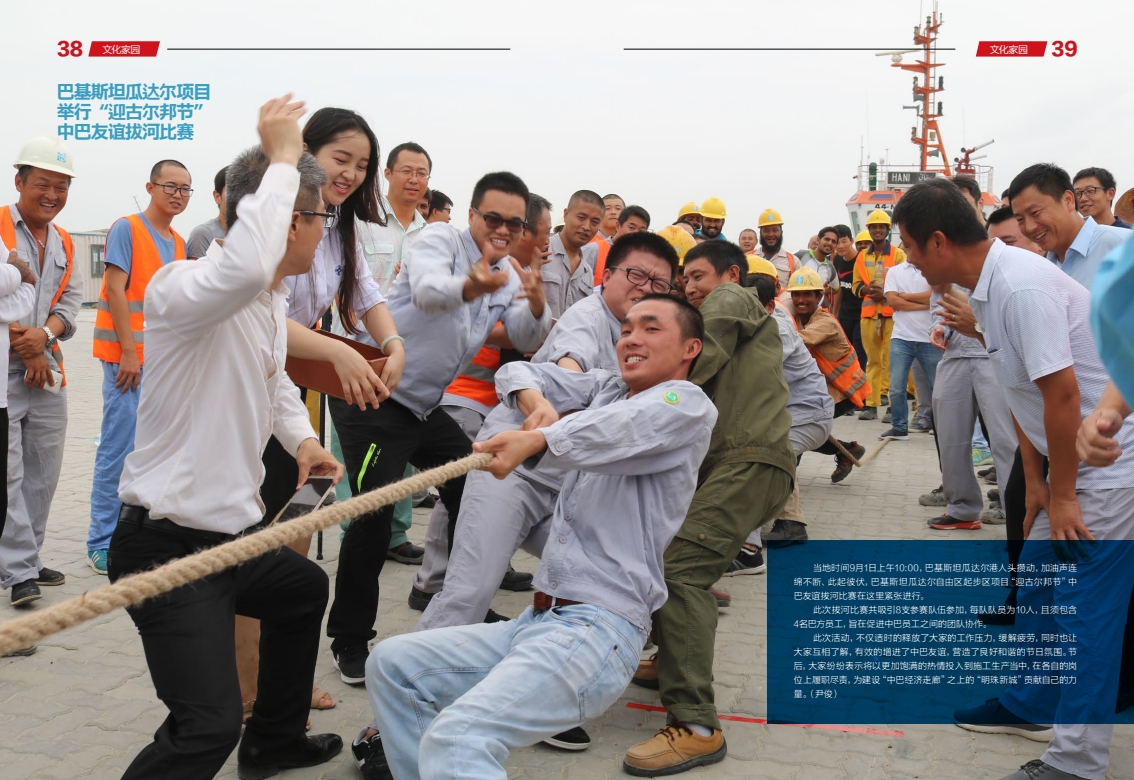
<style>
.page{position:relative;width:1134px;height:780px;background:#fff}
.page>*{position:absolute;margin:0;border:0;box-sizing:border-box;transform-origin:0 0}
.t1{font:18px/20px "Ming Lan Bold";letter-spacing:-.05em;color:#389ec2;text-align:justify}
.t2{font:18px "FZLTTHJW GB1 0";color:#d0121b}
.t3{font:10px "FZLTHK GBK1 0";letter-spacing:-.05em;color:#fff}
.t4{font:9px/14px "FZLTXHK GBK1 0";letter-spacing:.005em;color:#fff;text-align:justify}
.s1{font-family:"FZLTTHJW GB1 0";font-size:18px;color:#d0121b}
</style>
<div class="page">
<img style="left:0;top:0;width:1134px;height:780px">
<p class="t3" style="left:57px;top:44px;width:85px"><span class="s1">38</span> 文化家园</p>
<p class="t3" style="left:990px;top:44px;width:40px">文化家园</p>
<h1 class="t2" style="left:1051px;top:39px;width:28px">39</h1>
<h1 class="t1" style="left:57px;top:82px;width:156px">巴基斯坦瓜达尔项目举行“迎古尔邦节”中巴友谊拔河比赛</h1>
<p class="t4" style="left:794px;top:561px;width:285px;text-indent:19px">当地时间9月1日上午10:00，巴基斯坦瓜达尔港人头攒动，加油声连绵不断、此起彼伏，巴基斯坦瓜达尔自由区起步区项目“迎古尔邦节”中巴友谊拔河比赛在这里紧张进行。</p>
<p class="t4" style="left:794px;top:603px;width:285px;text-indent:19px">此次拔河比赛共吸引8支参赛队伍参加，每队队员为10人，且须包含<br>4名巴方员工，旨在促进中巴员工之间的团队协作。</p>
<p class="t4" style="left:794px;top:631px;width:285px;text-indent:19px">此次活动，不仅适时的释放了大家的工作压力，缓解疲劳，同时也让大家互相了解，有效的增进了中巴友谊，营造了良好和谐的节日氛围。节后，大家纷纷表示将以更加饱满的热情投入到施工生产当中，在各自的岗位上履职尽责，为建设“中巴经济走廊”之上的“明珠新城”贡献自己的力量。（尹俊）</p>
</div>
